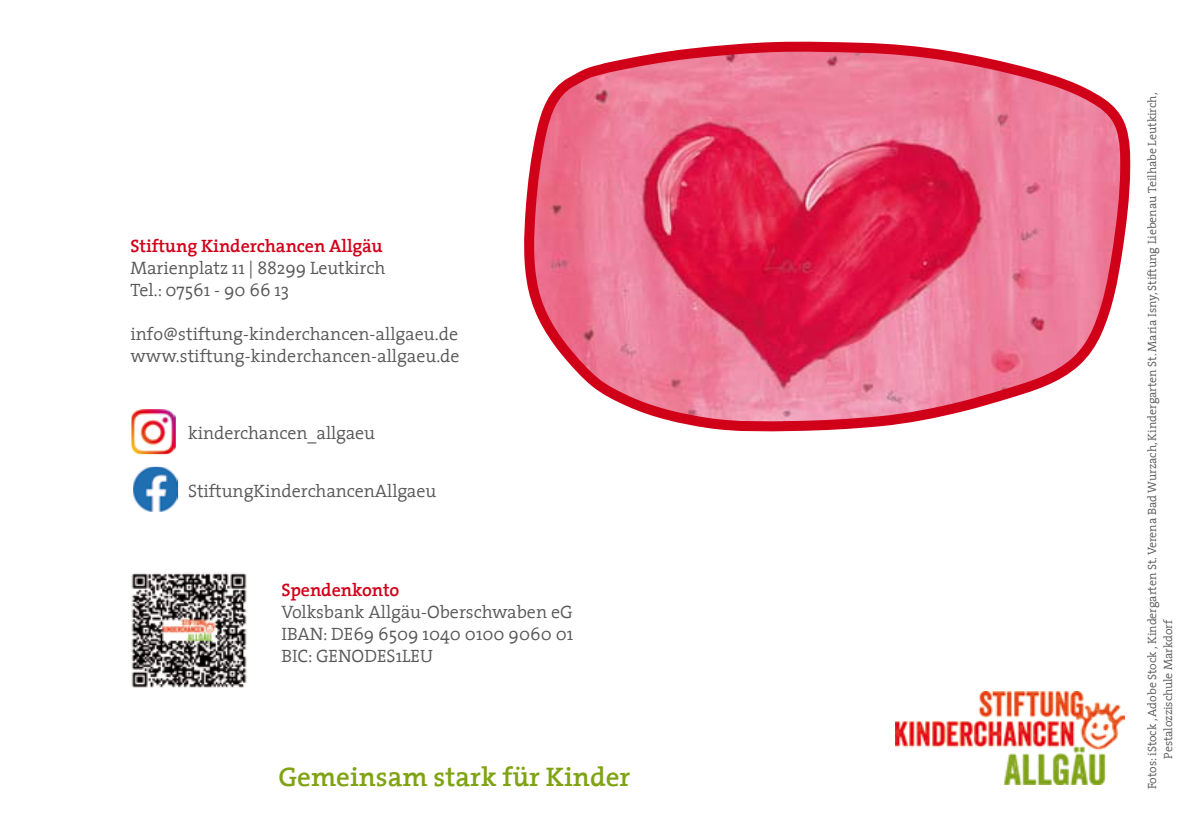
<style>
.page{position:relative;width:1191px;height:840px;background:#fff}
.page>*{position:absolute;margin:0;border:0;box-sizing:border-box;transform-origin:0 0}
.t1{font:600 27px "The Serif";color:#7fa312}
.t2{font:300 18px/22px "The Serif";color:#58585a}
.t3{font:600 18px "The Serif";letter-spacing:-.005em;color:#d10019}
.t4{font:300 12px/16px "The Serif";letter-spacing:-.005em;color:#58585a}
</style>
<div class="page">
<svg style="left:524px;top:41px;width:607px;height:391px;background:#e9718d"></svg>
<img style="left:133px;top:466px;width:45px;height:45px">
<img style="left:895px;top:691px;width:229px;height:92px">
<img style="left:131px;top:573px;width:116px;height:115px">
<img style="left:131px;top:409px;width:45px;height:45px">
<p class="t3" style="left:130px;top:230px;width:254px">Stiftung Kinderchancen Allgäu</p>
<p class="t2" style="left:130px;top:256px;width:256px">Marienplatz 11 | 88299 Leutkirch<br>Tel.: 07561 - 90 66 13</p>
<p class="t2" style="left:130px;top:322px;width:331px">info@stiftung-kinderchancen-allgaeu.de www.stiftung-kinderchancen-allgaeu.de</p>
<p class="t2" style="left:188px;top:421px;width:188px">kinderchancen_allgaeu</p>
<p class="t2" style="left:188px;top:479px;width:250px">StiftungKinderchancenAllgaeu</p>
<p class="t3" style="left:281px;top:574px;width:120px">Spendenkonto</p>
<p class="t2" style="left:281px;top:600px;width:293px;text-align:justify">Volksbank Allgäu-Oberschwaben eG IBAN: DE69 6509 1040 0100 9060 01<br>BIC: GENODES1LEU</p>
<h1 class="t1" style="left:278px;top:753px;width:353px">Gemeinsam stark für Kinder</h1>
<p class="t4" style="left:1143px;top:758px;width:667px;text-indent:-31px;rotate:-90deg">Fotos: iStock , Adobe Stock , Kindergarten St. Verena Bad Wurzach, Kindergarten St. Maria Isny, Stiftung Liebenau Teilhabe Leutkirch,<br>Pestalozzischule Markdorf</p>
</div>
